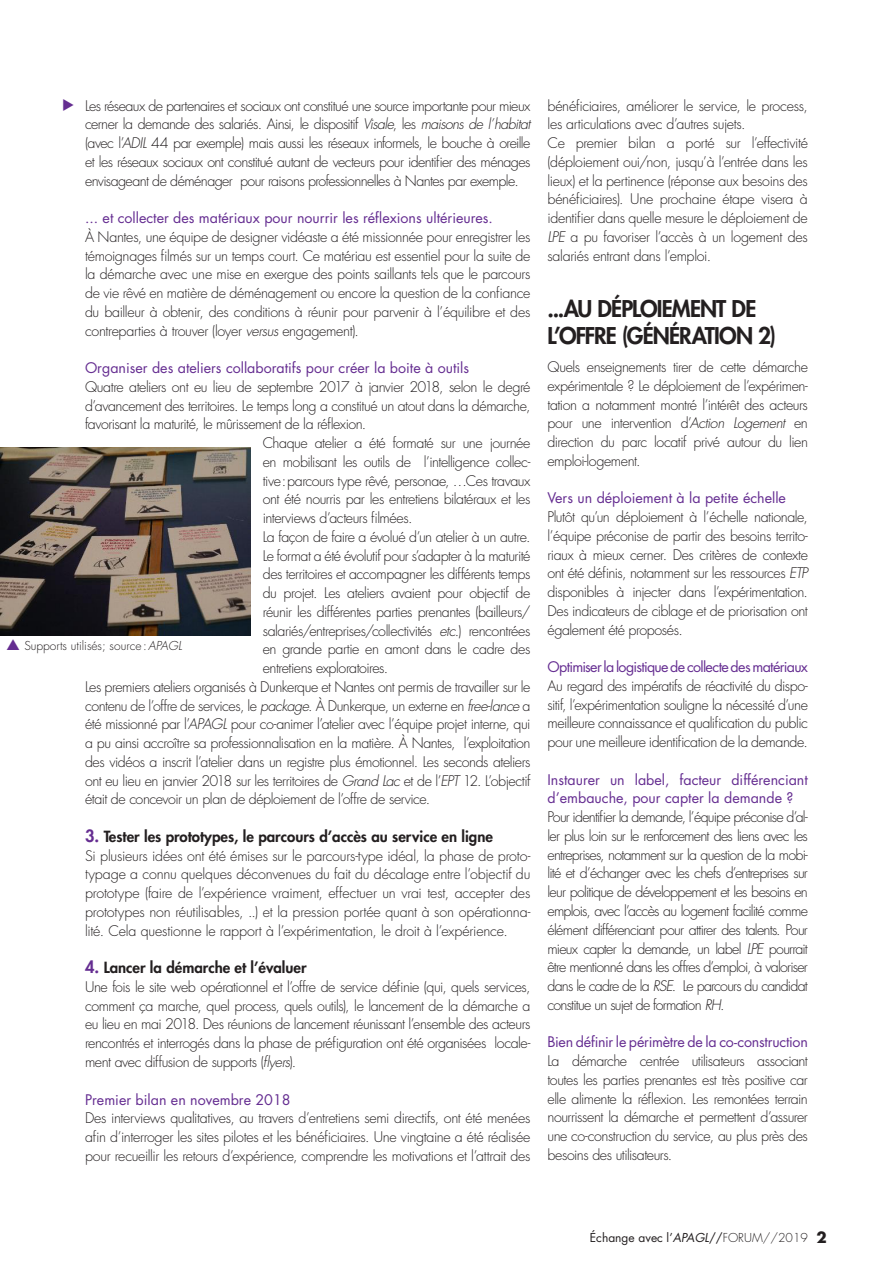
<style>
.page{position:relative;width:893px;height:1263px;background:#fff}
.page>*{position:absolute;margin:0;border:0;box-sizing:border-box;transform-origin:0 0}
.titre1{font:800 22.5px/27px "Futura Std";letter-spacing:-.04em;color:#231f20}
.intertitre_chiffre{font:800 15px "Futura Std";color:#231f20}
.TxtCour{font:300 14.25px/18.8px "Futura Std";letter-spacing:-.03em;color:#231f20;text-align:justify}
.book_couleur{font:14.25px/18.8px "Futura Std";color:#652d91}
.book_couleur-2{font:14.25px "Futura Std";letter-spacing:-.045em;color:#652d91}
.t1{font:12px "Futura Std";color:#231f20}
.Legende{font:300 12px "Futura Std";color:#231f20}
.s1{font-style:italic}
.s2{font-size:16.5px;color:#652d91}
.s3{font-weight:300}
.s4{font-weight:700;font-size:15px}
</style>
<div class="page">
<img style="left:0;top:448px;width:250px;height:187px">
<p class="TxtCour" style="left:85px;top:96px;width:447px">Les réseaux de partenaires et sociaux ont constitué une source importante pour mieux cerner la demande des salariés. Ainsi, le dispositif <span class="s1">Visale</span>, les <span class="s1">maisons de l’habitat </span>(avec l’<span class="s1">ADIL</span> 44 par exemple) mais aussi les réseaux informels, le bouche à oreille et les réseaux sociaux ont constitué autant de vecteurs pour identifier des ménages envisageant de déménager pour raisons professionnelles à Nantes par exemple.</p>
<p class="book_couleur" style="left:85px;top:209px;width:409px">... et collecter des matériaux pour nourrir les réflexions ultérieures.</p>
<p class="TxtCour" style="left:85px;top:228px;width:447px">À Nantes, une équipe de designer vidéaste a été missionnée pour enregistrer les témoignages filmés sur un temps court. Ce matériau est essentiel pour la suite de la démarche avec une mise en exergue des points saillants tels que le parcours de vie rêvé en matière de déménagement ou encore la question de la confiance du bailleur à obtenir, des conditions à réunir pour parvenir à l’équilibre et des contreparties à trouver (loyer <span class="s1">versus</span> engagement).</p>
<p class="book_couleur" style="left:85px;top:359px;width:386px">Organiser des ateliers collaboratifs pour créer la boite à outils</p>
<p class="TxtCour" style="left:85px;top:378px;width:447px">Quatre ateliers ont eu lieu de septembre 2017 à janvier 2018, selon le degré d’avancement des territoires. Le temps long a constitué un atout dans la démarche, favorisant la maturité, le mûrissement de la réflexion.</p>
<p class="TxtCour" style="left:263px;top:434px;width:269px">Chaque atelier a été formaté sur une journée en mobilisant les outils de l’intelligence collec&shy;tive:parcours type rêvé, personae, …Ces travaux ont été nourris par les entretiens bilatéraux et les interviews d’acteurs filmées.</p>
<p class="TxtCour" style="left:263px;top:528px;width:269px">La façon de faire a évolué d’un atelier à un autre.<br>Le format a été évolutif pour s’adapter à la maturité des territoires et accompagner les différents temps du projet. Les ateliers avaient pour objectif de réunir les différentes parties prenantes (bailleurs/ salariés/entreprises/collectivités <span class="s1">etc</span>.) rencontrées en grande partie en amont dans le cadre des entretiens exploratoires.</p>
<p class="TxtCour" style="left:85px;top:678px;width:447px">Les premiers ateliers organisés à Dunkerque et Nantes ont permis de travailler sur le contenu de l’offre de services, le <span class="s1">package</span>. À Dunkerque, un externe en <span class="s1">free-lance</span> a été missionné par l’<span class="s1">APAGL</span> pour co-animer l’atelier avec l’équipe projet interne, qui a pu ainsi accroître sa professionnalisation en la matière. À Nantes, l’exploitation des vidéos a inscrit l’atelier dans un registre plus émotionnel. Les seconds ateliers ont eu lieu en janvier 2018 sur les territoires de <span class="s1">Grand Lac</span> et de l’<span class="s1">EPT</span> 12. L’objectif était de concevoir un plan de déploiement de l’offre de service.</p>
<p class="intertitre_chiffre" style="left:85px;top:827px;width:409px"><span class="s2">3.</span> Tester les prototypes, le parcours d’accès au service en ligne</p>
<p class="TxtCour" style="left:85px;top:846px;width:447px">Si plusieurs idées ont été émises sur le parcours-type idéal, la phase de proto&shy;typage a connu quelques déconvenues du fait du décalage entre l’objectif du prototype (faire de l’expérience vraiment, effectuer un vrai test, accepter des prototypes non réutilisables, ..) et la pression portée quant à son opérationna&shy;lité. Cela questionne le rapport à l’expérimentation, le droit à l’expérience.</p>
<p class="intertitre_chiffre" style="left:85px;top:958px;width:223px"><span class="s2">4.</span> Lancer la démarche et l’évaluer</p>
<p class="TxtCour" style="left:85px;top:978px;width:447px">Une fois le site web opérationnel et l’offre de service définie (qui, quels services, comment ça marche, quel process, quels outils), le lancement de la démarche a eu lieu en mai 2018. Des réunions de lancement réunissant l’ensemble des acteurs rencontrés et interrogés dans la phase de préfiguration ont été organisées locale&shy;ment avec diffusion de supports (<span class="s1">flyers</span>).</p>
<p class="book_couleur" style="left:85px;top:1090px;width:207px">Premier bilan en novembre 2018</p>
<p class="TxtCour" style="left:85px;top:1109px;width:447px">Des interviews qualitatives, au travers d’entretiens semi directifs, ont été menées afin d’interroger les sites pilotes et les bénéficiaires. Une vingtaine a été réalisée pour recueillir les retours d’expérience, comprendre les motivations et l’attrait des</p>
<p class="Legende" style="left:24px;top:639px;width:159px">Supports utilisés; source:<span class="s1">APAGL</span></p>
<p class="TxtCour" style="left:547px;top:97px;width:262px">bénéficiaires, améliorer le service, le process, les articulations avec d’autres sujets.</p>
<p class="TxtCour" style="left:547px;top:134px;width:262px">Ce premier bilan a porté sur l’effectivité (déploiement oui/non, jusqu’à l’entrée dans les lieux) et la pertinence (réponse aux besoins des bénéficiaires). Une prochaine étape visera à identifier dans quelle mesure le déploiement de <span class="s1">LPE</span> a pu favoriser l’accès à un logement des salariés entrant dans l’emploi.</p>
<p class="titre1" style="left:547px;top:295px;width:230px">...AU DÉPLOIEMENT DE<br>L’OFFRE (GÉNÉRATION 2)</p>
<p class="TxtCour" style="left:547px;top:358px;width:262px">Quels enseignements tirer de cette démarche expérimentale ? Le déploiement de l’expérimen&shy;tation a notamment montré l’intérêt des acteurs pour une intervention d’<span class="s1">Action Logement</span> en direction du parc locatif privé autour du lien emploi-logement.</p>
<p class="book_couleur" style="left:547px;top:489px;width:240px">Vers un déploiement à la petite échelle</p>
<p class="TxtCour" style="left:547px;top:508px;width:262px">Plutôt qu’un déploiement à l’échelle nationale, l’équipe préconise de partir des besoins territo&shy;riaux à mieux cerner. Des critères de contexte ont été définis, notamment sur les ressources <span class="s1">ETP </span>disponibles à injecter dans l’expérimentation.<br>Des indicateurs de ciblage et de priorisation ont également été proposés.</p>
<p class="book_couleur-2" style="left:547px;top:658px;width:262px">Optimiser la logistique de collecte des matériaux</p>
<p class="TxtCour" style="left:547px;top:677px;width:262px">Au regard des impératifs de réactivité du dispo&shy;sitif, l’expérimentation souligne la nécessité d’une meilleure connaissance et qualification du public pour une meilleure identification de la demande.</p>
<p class="book_couleur" style="left:547px;top:770px;width:262px">Instaurer un label, facteur différenciant d’embauche, pour capter la demande ?</p>
<p class="TxtCour" style="left:547px;top:808px;width:262px">Pour identifier la demande, l’équipe préconise d’al&shy;ler plus loin sur le renforcement des liens avec les entreprises, notamment sur la question de la mobi&shy;lité et d’échanger avec les chefs d’entreprises sur leur politique de développement et les besoins en emplois, avec l’accès au logement facilité comme élément différenciant pour attirer des talents. Pour mieux capter la demande, un label <span class="s1">LPE</span> pourrait être mentionné dans les offres d’emploi, à valoriser dans le cadre de la <span class="s1">RSE</span>. Le parcours du candidat constitue un sujet de formation <span class="s1">RH</span>.</p>
<p class="book_couleur" style="left:547px;top:1033px;width:262px">Bien définir le périmètre de la co-construction</p>
<p class="TxtCour" style="left:547px;top:1052px;width:262px">La démarche centrée utilisateurs associant toutes les parties prenantes est très positive car elle alimente la réflexion. Les remontées terrain nourrissent la démarche et permettent d’assurer une co-construction du service, au plus près des besoins des utilisateurs.</p>
<p class="t1" style="left:590px;top:1230px;width:238px">Échange avec l’<span class="s1">APAGL</span>//<span class="s3">FORUM//2019</span> <span class="s4">2</span></p>
</div>
